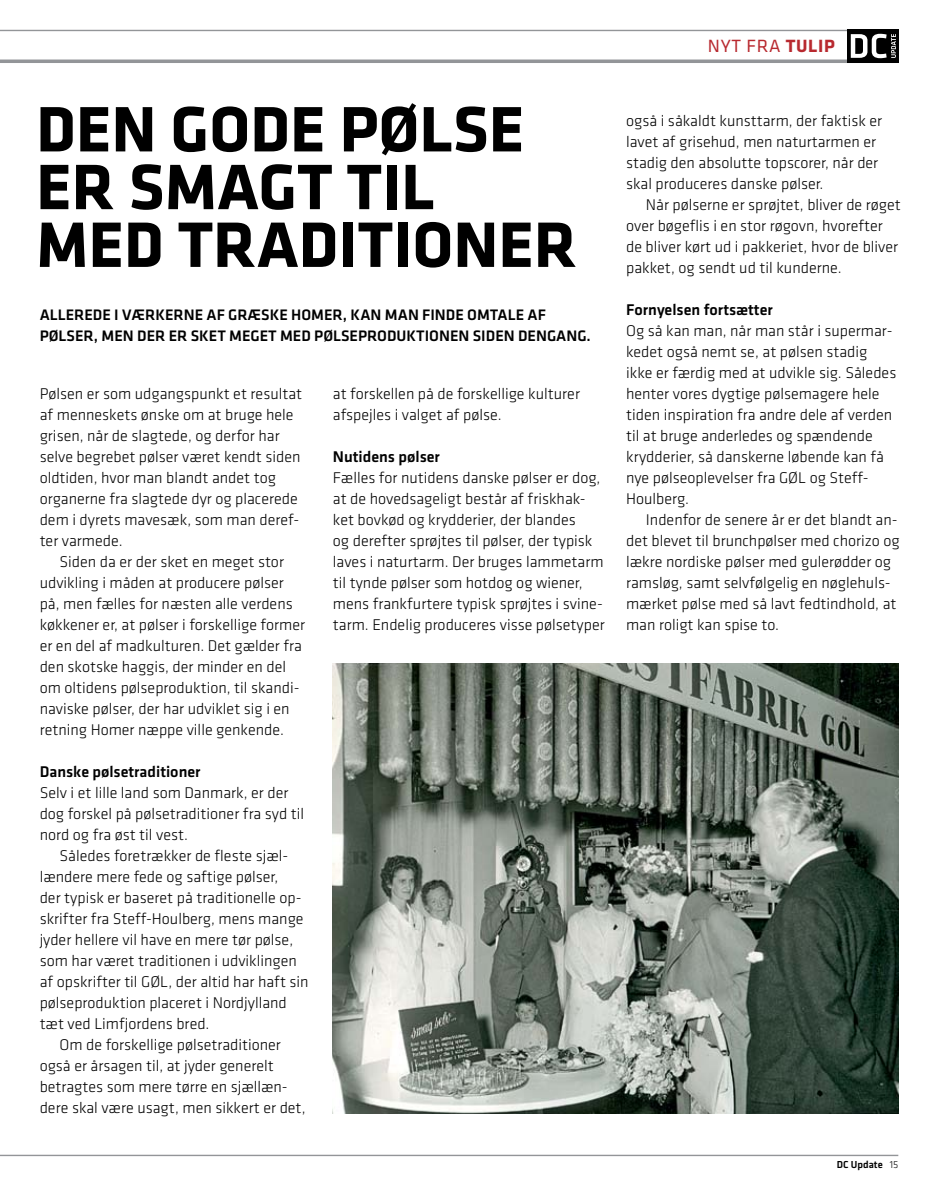
<style>
.page{position:relative;width:943px;height:1191px;background:#fff}
.page>*{position:absolute;margin:0;border:0;box-sizing:border-box;transform-origin:0 0}
.t1{font:700 66.5px/57.8px "Klavika";color:#000}
.t2{font:18.38px "Klavika";letter-spacing:.04em;color:#b8292f}
.t3{font:300 16.1px/21px "Klavika";color:#000}
.t4{font:500 16.1px "Klavika";color:#000}
.t5{font:500 15.75px/21px "Klavika";color:#000}
.t6{font:500 10.5px "Klavika";color:#000}
.s1{font-weight:700}
.s2{font-weight:300}
</style>
<div class="page">
<hr style="left:0;top:1154px;width:898px;height:2px;background:#939598">
<hr style="left:0;top:30px;width:898px;height:1px;background:#939598">
<hr style="left:0;top:60px;width:898px;height:3px;background:#939598">
<div style="left:847px;top:30px;width:51px;height:33px;background:#000"></div>
<svg style="left:850px;top:34px;width:46px;height:24px"></svg>
<img style="left:333px;top:663px;width:565px;height:450px">
<h1 class="t1" style="left:36px;top:102px;width:482px;text-indent:303px">PØLSE<br>ER SMAGT TIL<br>MED TRADITIONER</h1>
<h1 class="t1" style="left:36px;top:102px;width:211px">DEN GODE</h1>
<p class="t5" style="left:40px;top:305px;width:552px">ALLEREDE I VÆRKERNE AF GRÆSKE HOMER, KAN MAN FI NDE OMTALE AF<br>PØLSER, MEN DER ER SKET MEGET MED PØLSEPRODUKTIONEN SIDEN DENGANG.</p>
<p class="t3" style="left:40px;top:383px;width:264px">Pølsen er som udgangspunkt et resultat af menneskets ønske om at bruge hele grisen, når de slagtede, og derfor har selve begrebet pølser været kendt siden oldtiden, hvor man blandt andet tog organerne fra slagtede dyr og placerede dem i dyrets mavesæk, som man deref&shy;ter varmede.</p>
<p class="t3" style="left:40px;top:551px;width:267px;text-indent:20px">Siden da er der sket en meget stor udvikling i måden at producere pølser på, men fælles for næsten alle verdens køkkener er, at pølser i forskellige former er en del af madkulturen. Det gælder fra den skotske haggis, der minder en del om oltidens pølseproduktion, til skandi&shy;naviske pølser, der har udviklet sig i en retning Homer næppe ville genkende.</p>
<p class="t4" style="left:40px;top:762px;width:162px">DANSKE PØLSETRADITIONER</p>
<p class="t3" style="left:40px;top:782px;width:266px">Selv i et lille land som Danmark, er der dog forskel på pølsetraditioner fra syd til nord og fra øst til vest.</p>
<p class="t3" style="left:60px;top:845px;width:230px">Således foretrækker de fleste sjæl-</p>
<p class="t3" style="left:40px;top:866px;width:240px">lændere mere fede og saftige pølser,</p>
<p class="t3" style="left:40px;top:887px;width:263px">der typisk er baseret på traditionelle op-</p>
<p class="t3" style="left:40px;top:908px;width:265px">skrifter fra Steff-Houlberg, mens mange</p>
<p class="t3" style="left:40px;top:929px;width:255px">jyder hellere vil have en mere tør pølse,</p>
<p class="t3" style="left:40px;top:950px;width:259px">som har været traditionen i udviklingen</p>
<p class="t3" style="left:40px;top:971px;width:270px">af opskrifter til GØL, der altid har haft sin</p>
<p class="t3" style="left:40px;top:992px;width:248px">pølseproduktion placeret i Nordjylland</p>
<p class="t3" style="left:40px;top:1013px;width:171px">tæt ved Limfjordens bred.</p>
<p class="t3" style="left:60px;top:1034px;width:223px">Om de forskellige pølsetraditioner</p>
<p class="t3" style="left:40px;top:1055px;width:236px">også er årsagen til, at jyder generelt</p>
<p class="t3" style="left:40px;top:1076px;width:249px">betragtes som mere tørre en sjællæn-</p>
<p class="t3" style="left:40px;top:1097px;width:267px">dere skal være usagt, men sikkert er det,</p>
<p class="t3" style="left:333px;top:383px;width:249px">at forskellen på de forskellige kulturer afspejles i valget af pølse.</p>
<p class="t4" style="left:333px;top:448px;width:109px">NUTIDENS PØLSER</p>
<p class="t3" style="left:333px;top:467px;width:273px">Fælles for nutidens danske pølser er dog, at de hovedsageligt består af friskhak&shy;ket bovkød og krydderier, der blandes<br>og derefter sprøjtes til pølser, der typisk laves i naturtarm. Der bruges lammetarm til tynde pølser som hotdog og wiener, mens frankfurtere typisk sprøjtes i svine&shy;tarm. Endelig produceres visse pølsetyper</p>
<p class="t2" style="left:708px;top:35px;width:89px">NYT FRA <span class="s1">TULIP</span></p>
<p class="t3" style="left:626px;top:110px;width:257px">også i såkaldt kunsttarm, der faktisk er lavet af grisehud, men naturtarmen er stadig den absolutte topscorer, når der skal produceres danske pølser.</p>
<p class="t3" style="left:626px;top:194px;width:276px;text-indent:20px">Når pølserne er sprøjtet, bliver de røget over bøgeflis i en stor røgovn, hvorefter de bliver kørt ud i pakkeriet, hvor de bliver pakket, og sendt ud til kunderne.</p>
<p class="t4" style="left:626px;top:300px;width:148px">FORNYELSEN FORTSÆTTER</p>
<p class="t3" style="left:626px;top:320px;width:272px">Og så kan man, når man står i supermar&shy;kedet også nemt se, at pølsen stadig ikke er færdig med at udvikle sig. Således henter vores dygtige pølsemagere hele tiden inspiration fra andre dele af verden til at bruge anderledes og spændende krydderier, så danskerne løbende kan få nye pølseoplevelser fra GØL og Steff-Houlberg.</p>
<p class="t3" style="left:626px;top:509px;width:275px;text-indent:20px">Indenfor de senere år er det blandt an&shy;det blevet til brunchpølser med chorizo og lækre nordiske pølser med gulerødder og ramsløg, samt selvfølgelig en nøglehuls&shy;mærket pølse med så lavt fedtindhold, at man roligt kan spise to.</p>
<p class="t6" style="left:837px;top:1159px;width:63px">DC UPDATE <span class="s2">15</span></p>
</div>
